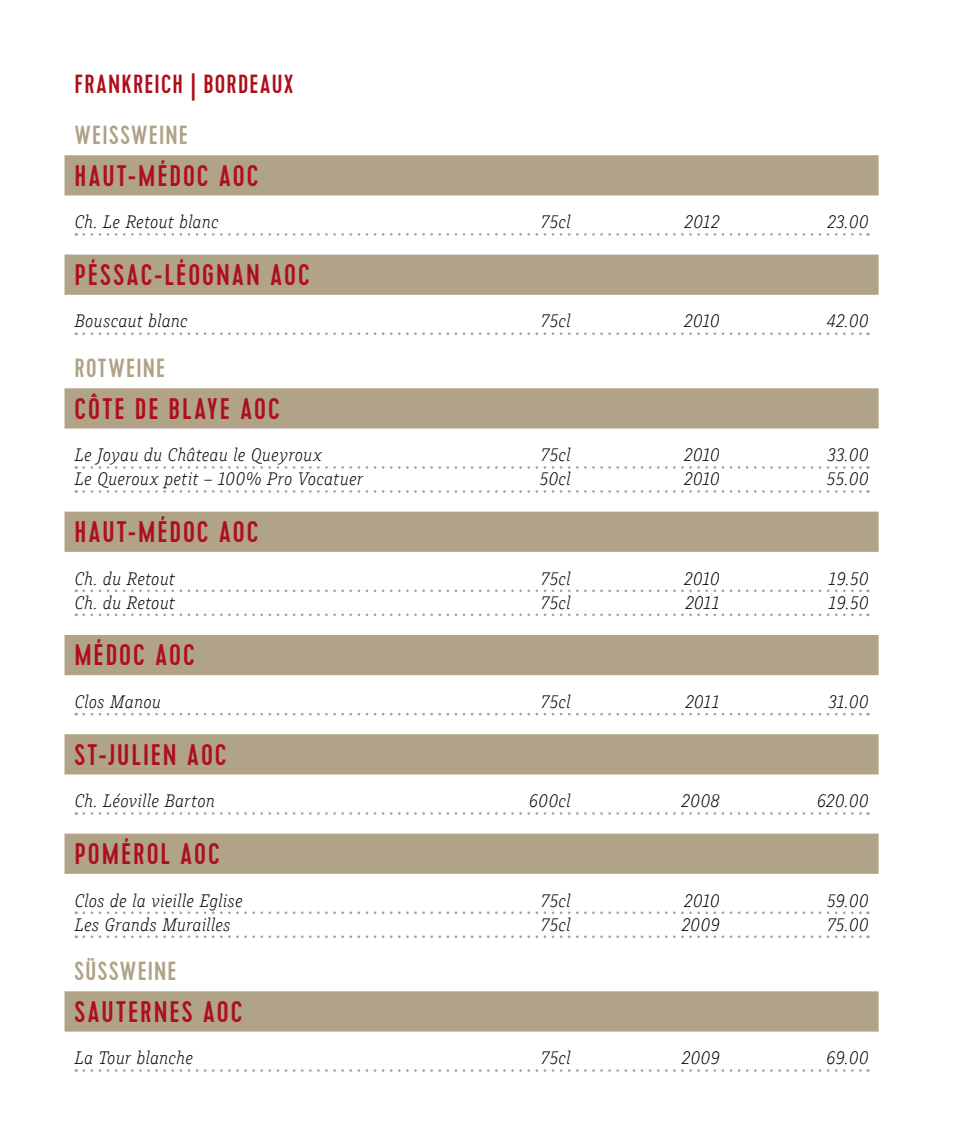
<style>
.page{position:relative;width:968px;height:1141px;background:#fff}
.page>*{position:absolute;margin:0;border:0;box-sizing:border-box;transform-origin:0 0}
.t1{font:500 29.75px "Cervo";letter-spacing:.07em;color:#ad0f1b}
.t2{font:500 26.25px "Cervo";letter-spacing:.045em;color:#afa185}
.t3{font:500 26.25px "Cervo";letter-spacing:.045em;color:#ad0f1b}
.t4{font:italic 300 17.5px "Muriza";letter-spacing:.005em;color:#000}
</style>
<div class="page">
<div style="left:64px;top:155px;width:814px;height:40px;background:#b1a387"></div>
<svg style="left:84px;top:233px;width:784px;height:3px"></svg>
<div style="left:64px;top:255px;width:814px;height:40px;background:#b1a387"></div>
<svg style="left:84px;top:332px;width:784px;height:3px"></svg>
<div style="left:64px;top:388px;width:814px;height:41px;background:#b1a387"></div>
<svg style="left:84px;top:466px;width:784px;height:3px"></svg>
<svg style="left:84px;top:490px;width:784px;height:3px"></svg>
<div style="left:64px;top:512px;width:814px;height:40px;background:#b1a387"></div>
<svg style="left:84px;top:589px;width:784px;height:3px"></svg>
<svg style="left:84px;top:613px;width:784px;height:3px"></svg>
<div style="left:64px;top:635px;width:814px;height:40px;background:#b1a387"></div>
<svg style="left:84px;top:713px;width:784px;height:2px"></svg>
<div style="left:64px;top:734px;width:814px;height:40px;background:#b1a387"></div>
<svg style="left:84px;top:812px;width:784px;height:3px"></svg>
<div style="left:64px;top:834px;width:814px;height:40px;background:#b1a387"></div>
<svg style="left:84px;top:911px;width:784px;height:3px"></svg>
<svg style="left:84px;top:935px;width:784px;height:3px"></svg>
<div style="left:64px;top:991px;width:814px;height:41px;background:#b1a387"></div>
<svg style="left:84px;top:1069px;width:784px;height:3px"></svg>
<h2 class="t3" style="left:74px;top:68px;width:220px">FRANKREICH | BORDEAUX</h2>
<h2 class="t2" style="left:74px;top:120px;width:115px">WEISSWEINE</h2>
<h1 class="t1" style="left:74px;top:158px;width:186px">HAUT-MÉDOC AOC</h1>
<p class="t4" style="left:74px;top:211px;width:146px">Ch. Le Retout blanc</p>
<p class="t4" style="left:541px;top:211px;width:31px">75cl</p>
<p class="t4" style="left:684px;top:211px;width:36px">2012</p>
<p class="t4" style="left:827px;top:211px;width:43px">23.00</p>
<h1 class="t1" style="left:74px;top:257px;width:237px">PÉSSAC-LÉOGNAN AOC</h1>
<p class="t4" style="left:74px;top:310px;width:115px">Bouscaut blanc</p>
<p class="t4" style="left:541px;top:310px;width:31px">75cl</p>
<p class="t4" style="left:684px;top:310px;width:37px">2010</p>
<p class="t4" style="left:826px;top:310px;width:43px">42.00</p>
<h2 class="t2" style="left:74px;top:353px;width:92px">ROTWEINE</h2>
<h1 class="t1" style="left:74px;top:391px;width:207px">CÔTE DE BLAYE AOC</h1>
<p class="t4" style="left:74px;top:444px;width:249px">Le Joyau du Château le Queyroux</p>
<p class="t4" style="left:541px;top:444px;width:31px">75cl</p>
<p class="t4" style="left:684px;top:444px;width:37px">2010</p>
<p class="t4" style="left:827px;top:444px;width:43px">33.00</p>
<p class="t4" style="left:74px;top:468px;width:290px">Le Queroux petit – 100% Pro Vocatuer</p>
<p class="t4" style="left:539px;top:468px;width:33px">50cl</p>
<p class="t4" style="left:684px;top:468px;width:37px">2010</p>
<p class="t4" style="left:826px;top:468px;width:44px">55.00</p>
<h1 class="t1" style="left:74px;top:514px;width:186px">HAUT-MÉDOC AOC</h1>
<p class="t4" style="left:74px;top:567px;width:102px">Ch. du Retout</p>
<p class="t4" style="left:541px;top:567px;width:31px">75cl</p>
<p class="t4" style="left:684px;top:567px;width:37px">2010</p>
<p class="t4" style="left:828px;top:567px;width:42px">19.50</p>
<p class="t4" style="left:74px;top:591px;width:102px">Ch. du Retout</p>
<p class="t4" style="left:541px;top:591px;width:31px">75cl</p>
<p class="t4" style="left:685px;top:591px;width:36px">2011</p>
<p class="t4" style="left:828px;top:591px;width:42px">19.50</p>
<h1 class="t1" style="left:74px;top:638px;width:122px">MÉDOC AOC</h1>
<p class="t4" style="left:74px;top:691px;width:88px">Clos Manou</p>
<p class="t4" style="left:541px;top:691px;width:31px">75cl</p>
<p class="t4" style="left:685px;top:691px;width:36px">2011</p>
<p class="t4" style="left:828px;top:691px;width:42px">31.00</p>
<h1 class="t1" style="left:74px;top:737px;width:154px">ST-JULIEN AOC</h1>
<p class="t4" style="left:74px;top:790px;width:142px">Ch. Léoville Barton</p>
<p class="t4" style="left:528px;top:790px;width:43px">600cl</p>
<p class="t4" style="left:681px;top:790px;width:39px">2008</p>
<p class="t4" style="left:816px;top:790px;width:53px">620.00</p>
<h1 class="t1" style="left:74px;top:836px;width:147px">POMÉROL AOC</h1>
<p class="t4" style="left:74px;top:889px;width:170px">Clos de la vieille Eglise</p>
<p class="t4" style="left:541px;top:889px;width:31px">75cl</p>
<p class="t4" style="left:684px;top:889px;width:37px">2010</p>
<p class="t4" style="left:826px;top:889px;width:43px">59.00</p>
<p class="t4" style="left:74px;top:913px;width:158px">Les Grands Murailles</p>
<p class="t4" style="left:541px;top:913px;width:31px">75cl</p>
<p class="t4" style="left:681px;top:913px;width:39px">2009</p>
<p class="t4" style="left:827px;top:913px;width:43px">75.00</p>
<h2 class="t2" style="left:74px;top:956px;width:103px">SÜSSWEINE</h2>
<h1 class="t1" style="left:74px;top:994px;width:169px">SAUTERNES AOC</h1>
<p class="t4" style="left:74px;top:1047px;width:120px">La Tour blanche</p>
<p class="t4" style="left:541px;top:1047px;width:31px">75cl</p>
<p class="t4" style="left:681px;top:1047px;width:39px">2009</p>
<p class="t4" style="left:826px;top:1047px;width:44px">69.00</p>
</div>
